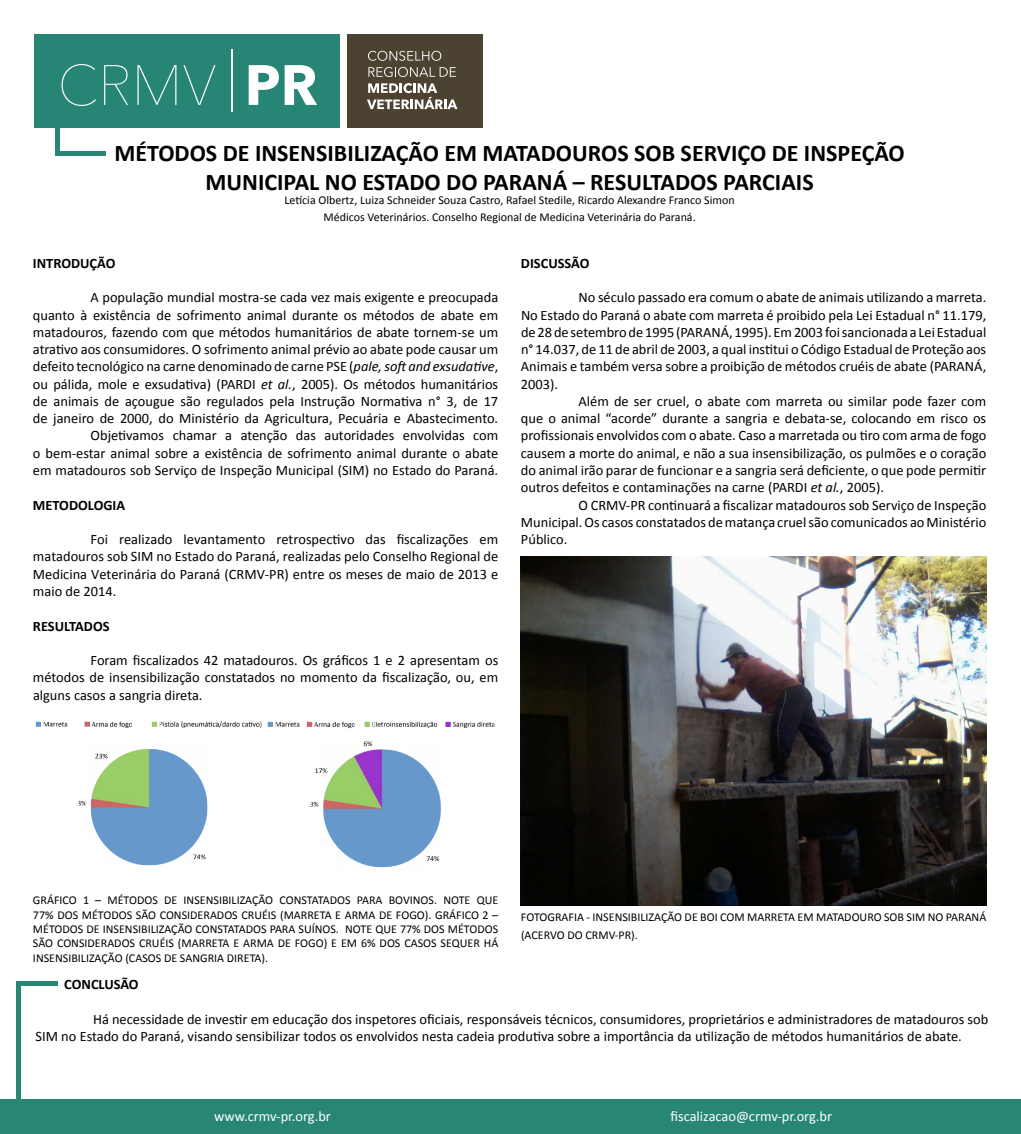
<style>
.page{position:relative;width:1021px;height:1134px;background:#fff}
.page>*{position:absolute;margin:0;border:0;box-sizing:border-box;transform-origin:0 0}
.t1{font:700 24px/28.8px "Calibri";color:#000;text-align:center}
.t2{font:14.4px/17.3px "Calibri";color:#000;text-align:justify}
.t3{font:700 14.4px "Calibri";color:#000}
.t4{font:14.4px "Calibri";color:#fff}
.t5{font:12px/14.4px "Calibri";color:#000;text-align:justify}
.s1{font-style:italic}
</style>
<div class="page">
<hr style="left:55px;top:34px;width:4px;height:121px;background:#288675">
<hr style="left:57px;top:151px;width:49px;height:4px;background:#288675">
<div style="left:34px;top:34px;width:305px;height:93px;background:#268574"></div>
<div style="left:347px;top:34px;width:136px;height:93px;background:#4c4232"></div>
<svg style="left:368px;top:51px;width:73px;height:10px"></svg>
<svg style="left:368px;top:67px;width:88px;height:10px"></svg>
<svg style="left:367px;top:83px;width:90px;height:26px"></svg>
<svg style="left:61px;top:64px;width:35px;height:42px"></svg>
<svg style="left:104px;top:65px;width:24px;height:40px"></svg>
<svg style="left:137px;top:65px;width:39px;height:40px"></svg>
<svg style="left:183px;top:65px;width:32px;height:40px"></svg>
<svg style="left:249px;top:65px;width:68px;height:40px"></svg>
<hr style="left:231px;top:50px;width:1px;height:62px;background:#fff">
<div style="left:0;top:1100px;width:1020px;height:34px;background:#288675"></div>
<hr style="left:16px;top:981px;width:4px;height:122px;background:#288675">
<div style="left:16px;top:981px;width:41px;height:5px;background:#288675"></div>
<img style="left:35px;top:721px;width:227px;height:145px">
<img style="left:267px;top:721px;width:228px;height:147px">
<img style="left:521px;top:556px;width:465px;height:349px">
<h1 class="t1" style="left:114px;top:138px;width:792px">MÉTODOS DE INSENSIBILIZAÇÃO EM MATADOUROS SOB SERVIÇO DE INSPEÇÃO<br>MUNICIPAL NO ESTADO DO PARANÁ – RESULTADOS PARCIAIS</h1>
<p class="t5" style="left:284px;top:191px;width:451px;line-height:17.3px;text-align:center">Letícia Olbertz, Luiza Schneider Souza Castro, Rafael Stedile, Ricardo Alexandre Franco Simon<br>Médicos Veterinários. Conselho Regional de Medicina Veterinária do Paraná.</p>
<p class="t3" style="left:33px;top:254px;width:84px">INTRODUÇÃO</p>
<p class="t2" style="left:33px;top:289px;width:467px;text-align:right">A população mundial mostra-se cada vez mais exigente e preocupada<br>quanto à existência de sofrimento animal durante os métodos de abate em matadouros, fazendo com que métodos humanitários de abate tornem-se um atrativo aos consumidores. O sofrimento animal prévio ao abate pode causar um defeito tecnológico na carne denominado de carne PSE (<span class="s1">pale, soft and exsudative</span>, ou pálida, mole e exsudativa) (PARDI <span class="s1">et al.</span>, 2005). Os métodos humanitários de animais de açougue são regulados pela Instrução Normativa n° 3, de 17 de janeiro de 2000, do Ministério da Agricultura, Pecuária e Abastecimento.<br>Objetivamos chamar a atenção das autoridades envolvidas com<br>o bem-estar animal sobre a existência de sofrimento animal durante o abate em matadouros sob Serviço de Inspeção Municipal (SIM) no Estado do Paraná.</p>
<p class="t3" style="left:33px;top:496px;width:94px">METODOLOGIA</p>
<p class="t2" style="left:33px;top:531px;width:467px;text-indent:58px">Foi realizado levantamento retrospectivo das fiscalizações em matadouros sob SIM no Estado do Paraná, realizadas pelo Conselho Regional de Medicina Veterinária do Paraná (CRMV-PR) entre os meses de maio de 2013 e maio de 2014.</p>
<p class="t3" style="left:33px;top:617px;width:78px">RESULTADOS</p>
<p class="t2" style="left:33px;top:652px;width:467px;text-indent:58px">Foram fiscalizados 42 matadouros. Os gráficos 1 e 2 apresentam os métodos de insensibilização constatados no momento da fiscalização, ou, em alguns casos a sangria direta.</p>
<p class="t3" style="left:521px;top:254px;width:70px">DISCUSSÃO</p>
<p class="t2" style="left:578px;top:289px;width:409px">No século passado era comum o abate de animais utilizando a marreta.</p>
<p class="t2" style="left:521px;top:306px;width:467px">No Estado do Paraná o abate com marreta é proibido pela Lei Estadual n° 11.179,</p>
<p class="t2" style="left:521px;top:323px;width:467px">de 28de setembrode 1995 (PARANÁ, 1995). Em2003 foisancionada a Lei Estadual</p>
<p class="t2" style="left:521px;top:341px;width:467px">n° 14.037, de 11 de abril de 2003, a qual institui o Código Estadual de Proteção aos</p>
<p class="t2" style="left:521px;top:358px;width:467px">Animais e também versa sobre a proibição de métodos cruéis de abate (PARANÁ,</p>
<p class="t2" style="left:521px;top:375px;width:39px">2003).</p>
<p class="t2" style="left:578px;top:392px;width:409px">Além de ser cruel, o abate com marreta ou similar pode fazer com</p>
<p class="t2" style="left:521px;top:410px;width:467px">que o animal “acorde” durante a sangria e debata-se, colocando em risco os</p>
<p class="t2" style="left:521px;top:427px;width:467px">profissionais envolvidos com o abate. Caso a marretada ou tiro com arma de fogo</p>
<p class="t2" style="left:521px;top:444px;width:467px">causem a morte do animal, e não a sua insensibilização, os pulmões e o coração</p>
<p class="t2" style="left:521px;top:462px;width:467px">do animal irão parar de funcionar e a sangria será deficiente, o que pode permitir</p>
<p class="t2" style="left:521px;top:479px;width:364px">outros defeitos e contaminações na carne (PARDI <span class="s1">et al.</span>, 2005).</p>
<p class="t2" style="left:578px;top:496px;width:409px">O CRMV-PR continuará a fiscalizar matadouros sob Serviço de Inspeção</p>
<p class="t2" style="left:521px;top:513px;width:467px">Municipal.Os casos constatados dematança cruelsão comunicados ao Ministério</p>
<p class="t2" style="left:521px;top:531px;width:48px">Público.</p>
<p class="t5" style="left:33px;top:893px;width:467px">GRÁFICO 1 – MÉTODOS DE INSENSIBILIZAÇÃO CONSTATADOS PARA BOVINOS. NOTE QUE 77% DOS MÉTODOS SÃO CONSIDERADOS CRUÉIS (MARRETA E ARMA DE FOGO). GRÁFICO 2 – MÉTODOS DE INSENSIBILIZAÇÃO CONSTATADOS PARA SUÍNOS. NOTE QUE 77% DOS MÉTODOS SÃO CONSIDERADOS CRUÉIS (MARRETA E ARMA DE FOGO) E EM 6% DOS CASOS SEQUER HÁ INSENSIBILIZAÇÃO (CASOS DE SANGRIA DIRETA).</p>
<p class="t5" style="left:521px;top:909px;width:467px;line-height:17.3px">FOTOGRAFIA - INSENSIBILIZAÇÃO DE BOI COM MARRETA EM MATADOURO SOB SIM NO PARANÁ (ACERVO DO CRMV-PR).</p>
<p class="t3" style="left:64px;top:975px;width:76px">CONCLUSÃO</p>
<p class="t2" style="left:35px;top:1010px;width:954px;text-indent:58px">Há necessidade de investir em educação dos inspetores oficiais, responsáveis técnicos, consumidores, proprietários e administradores de matadouros sob<br>SIM no Estado do Paraná, visando sensibilizar todos os envolvidos nesta cadeia produtiva sobre a importância da utilização de métodos humanitários de abate.</p>
<p class="t4" style="left:214px;top:1107px;width:118px">www.crmv-pr.org.br</p>
<p class="t4" style="left:670px;top:1107px;width:163px">fiscalizacao@crmv-pr.org.br</p>
</div>
